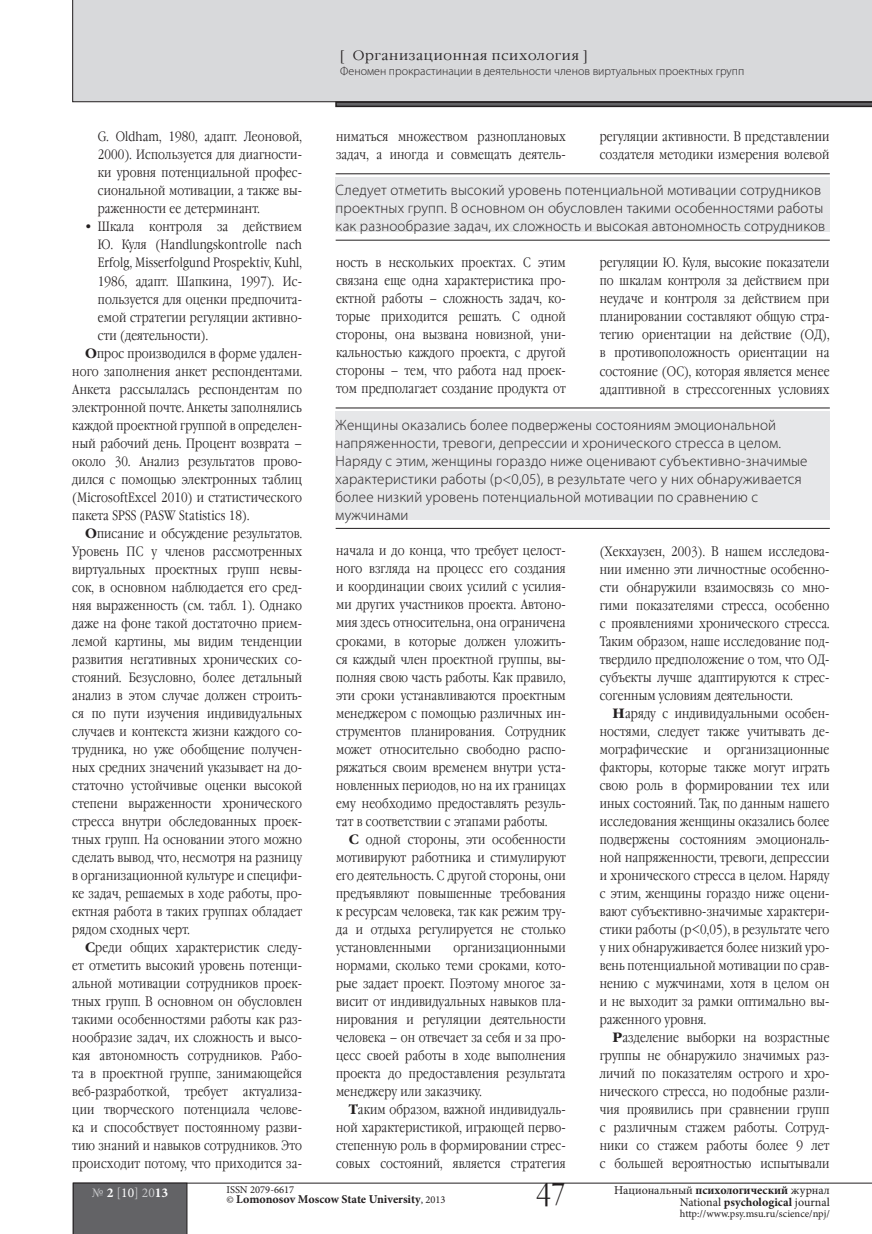
<style>
.page{position:relative;width:872px;height:1234px;background:#fff}
.page>*{position:absolute;margin:0;border:0;box-sizing:border-box;transform-origin:0 0}
.t1{font:30px "Garamond Narrow C";color:#231f20}
.Insert___MEDIUM{font:300 15px/18px "Myriad Pro";letter-spacing:.01em;color:#231f20}
.Main_text{font:13.5px/18px "Garamond Narrow C";letter-spacing:.01em;color:#231f20;text-align:justify}
.Main_text___BULLET_2{font:13.5px/18px "Garamond Narrow C";letter-spacing:.01em;color:#231f20;text-align:justify}
.t2{font:13.5px "Garamond C";letter-spacing:.05em;color:#231f20}
.t3{font:13.5px "Minion Pro";color:#c7c8ca}
.t4{font:300 12px "Myriad Pro";color:#231f20}
.t5{font:12px/12px "Minion Pro";color:#231f20;text-align:right}
.t6{font:700 12px "Minion Pro";letter-spacing:-.005em;color:#231f20}
.t7{font:10.5px "Minion Pro";color:#231f20}
.s1{font-family:"Garamond C";font-weight:700}
.s2{font-weight:700;color:#fff}
.s3{color:#fff}
.s4{font-weight:400;font-size:10.5px}
.s5{font-weight:700}
</style>
<div class="page">
<div style="left:72px;top:0;width:800px;height:102px;background:#d8d9db"></div>
<svg style="left:335px;top:101px;width:537px;height:6px;background:#424042"></svg>
<svg style="left:73px;top:1182px;width:799px;height:51px"></svg>
<div style="left:336px;top:177px;width:494px;height:54px;background:#e6e7e9"></div>
<hr style="left:336px;top:173px;width:494px;height:1px;background:#231f20">
<hr style="left:336px;top:240px;width:494px;height:1px;background:#231f20">
<div style="left:336px;top:411px;width:494px;height:108px;background:#e6e7e9"></div>
<hr style="left:336px;top:407px;width:494px;height:1px;background:#231f20">
<hr style="left:336px;top:528px;width:494px;height:1px;background:#231f20">
<p class="Main_text___BULLET_2" style="left:98px;top:128px;width:206px">G. Oldham, 1980, адапт. Леоновой, 2000). Используется для диагности&shy;ки уровня потенциальной профес&shy;сиональной мотивации, а также вы&shy;раженности ее детерминант.</p>
<p class="Main_text___BULLET_2" style="left:98px;top:218px;width:206px;text-indent:-13px">• Шкала контроля за действием Ю. Куля (Handlungskontrolle nach Erfolg, Misserfolgund Prospektiv, Kuhl, 1986, адапт. Шапкина, 1997). Ис&shy;пользуется для оценки предпочита&shy;емой стратегии регуляции активно&shy;сти (деятельности).</p>
<p class="Main_text" style="left:72px;top:344px;width:231px;text-indent:13px"><span class="s1">О</span>прос производился в форме удален&shy;ного заполнения анкет респондентами.<br>Анкета рассылалась респондентам по электронной почте. Анкеты заполнялись каждой проектной группой в определен&shy;ный рабочий день. Процент возврата – около 30. Анализ результатов прово&shy;дился с помощью электронных таблиц (MicrosoftExcel 2010) и статистического пакета SPSS (PASW Statistics 18).</p>
<p class="Main_text" style="left:72px;top:524px;width:231px;text-indent:13px"><span class="s1">О</span>писание и обсуждение результатов.<br>Уровень ПС у членов рассмотренных виртуальных проектных групп невы&shy;сок, в основном наблюдается его сред&shy;няя выраженность (см. табл. 1). Однако даже на фоне такой достаточно прием&shy;лемой картины, мы видим тенденции развития негативных хронических со&shy;стояний. Безусловно, более детальный анализ в этом случае должен строить&shy;ся по пути изучения индивидуальных случаев и контекста жизни каждого со&shy;трудника, но уже обобщение получен&shy;ных средних значений указывает на до&shy;статочно устойчивые оценки высокой степени выраженности хронического стресса внутри обследованных проек&shy;тных групп. На основании этого можно сделать вывод, что, несмотря на разницу в организационной культуре и специфи&shy;ке задач, решаемых в ходе работы, про&shy;ектная работа в таких группах обладает рядом сходных черт.</p>
<p class="Main_text" style="left:72px;top:938px;width:231px;text-indent:13px"><span class="s1">С</span>реди общих характеристик следу&shy;ет отметить высокий уровень потенци&shy;альной мотивации сотрудников проек&shy;тных групп. В основном он обусловлен такими особенностями работы как раз&shy;нообразие задач, их сложность и высо&shy;кая автономность сотрудников. Рабо&shy;та в проектной группе, занимающейся веб-разработкой, требует актуализа&shy;ции творческого потенциала челове&shy;ка и способствует постоянному разви&shy;тию знаний и навыков сотрудников. Это происходит потому, что приходится за-</p>
<p class="t2" style="left:340px;top:48px;width:249px">[ Организационная психология ]</p>
<p class="t4" style="left:340px;top:64px;width:405px">Феномен прокрастинации в деятельности членов виртуальных проектных групп</p>
<p class="Main_text" style="left:336px;top:128px;width:231px">ниматься множеством разноплановых задач, а иногда и совмещать деятель-</p>
<p class="Main_text" style="left:600px;top:128px;width:231px">регуляции активности. В представлении создателя методики измерения волевой</p>
<p class="Insert___MEDIUM" style="left:336px;top:181px;width:491px">Следует отметить высокий уровень потенциальной мотивации сотрудников проектных групп. В основном он обусловлен такими особенностями работы как разнообразие задач, их сложность и высокая автономность сотрудников</p>
<p class="Main_text" style="left:336px;top:254px;width:231px">ность в нескольких проектах. С этим связана еще одна характеристика про&shy;ектной работы – сложность задач, ко&shy;торые приходится решать. С одной стороны, она вызвана новизной, уни&shy;кальностью каждого проекта, с другой стороны – тем, что работа над проек&shy;том предполагает создание продукта от</p>
<p class="Main_text" style="left:600px;top:254px;width:231px">регуляции Ю. Куля, высокие показатели по шкалам контроля за действием при неудаче и контроля за действием при планировании составляют общую стра&shy;тегию ориентации на действие (ОД), в противоположность ориентации на состояние (ОС), которая является менее адаптивной в стрессогенных условиях</p>
<p class="Insert___MEDIUM" style="left:336px;top:415px;width:473px">Женщины оказались более подвержены состояниям эмоциональной напряженности, тревоги, депрессии и хронического стресса в целом.<br>Наряду с этим, женщины гораздо ниже оценивают субъективно-значимые характеристики работы (p&lt;0,05), в результате чего у них обнаруживается более низкий уровень потенциальной мотивации по сравнению с мужчинами</p>
<p class="Main_text" style="left:336px;top:542px;width:231px">начала и до конца, что требует целост&shy;ного взгляда на процесс его создания и координации своих усилий с усилия&shy;ми других участников проекта. Автоно&shy;мия здесь относительна, она ограничена сроками, в которые должен уложить&shy;ся каждый член проектной группы, вы&shy;полняя свою часть работы. Как правило, эти сроки устанавливаются проектным менеджером с помощью различных ин&shy;струментов планирования. Сотрудник может относительно свободно распо&shy;ряжаться своим временем внутри уста&shy;новленных периодов, но на их границах ему необходимо предоставлять резуль&shy;тат в соответствии с этапами работы.</p>
<p class="Main_text" style="left:336px;top:830px;width:231px;text-indent:13px"><span class="s1">С</span> одной стороны, эти особенности мотивируют работника и стимулируют его деятельность. С другой стороны, они предъявляют повышенные требования к ресурсам человека, так как режим тру&shy;да и отдыха регулируется не столько установленными</p>
<p class="Main_text" style="left:336px;top:938px;width:231px;text-indent:117px">организационными нормами, сколько теми сроками, кото&shy;рые задает проект. Поэтому многое за&shy;висит от индивидуальных навыков пла&shy;нирования и регуляции деятельности человека – он отвечает за себя и за про&shy;цесс своей работы в ходе выполнения проекта до предоставления результата менеджеру или заказчику.</p>
<p class="Main_text" style="left:336px;top:1100px;width:231px;text-indent:13px"><span class="s1">Т</span>аким образом, важной индивидуаль&shy;ной характеристикой, играющей перво&shy;степенную роль в формировании стрес&shy;совых состояний, является стратегия</p>
<p class="Main_text" style="left:600px;top:542px;width:231px">(Хекхаузен, 2003). В нашем исследова&shy;нии именно эти личностные особенно&shy;сти обнаружили взаимосвязь со мно&shy;гими показателями стресса, особенно с проявлениями хронического стресса.<br>Таким образом, наше исследование под&shy;твердило предположение о том, что ОД&shy;субъекты лучше адаптируются к стрес&shy;согенным условиям деятельности.</p>
<p class="Main_text" style="left:600px;top:704px;width:231px;text-indent:13px"><span class="s1">Н</span>аряду с индивидуальными особен&shy;ностями, следует также учитывать де&shy;мографические и организационные факторы, которые также могут играть свою роль в формировании тех или иных состояний. Так, по данным нашего исследования женщины оказались более подвержены состояниям эмоциональ&shy;ной напряженности, тревоги, депрессии и хронического стресса в целом. Наряду с этим, женщины гораздо ниже оцени&shy;вают субъективно-значимые характери&shy;стики работы (p&lt;0,05), в результате чего у них обнаруживается более низкий уро&shy;вень потенциальной мотивации по срав&shy;нению с мужчинами, хотя в целом он и не выходит за рамки оптимально вы&shy;раженного уровня.</p>
<p class="Main_text" style="left:600px;top:1028px;width:231px;text-indent:13px"><span class="s1">Р</span>азделение выборки на возрастные группы не обнаружило значимых раз&shy;личий по показателям острого и хро&shy;нического стресса, но подобные разли&shy;чия проявились при сравнении групп с различным стажем работы. Сотруд&shy;ники со стажем работы более 9 лет с большей вероятностью испытывали</p>
<p class="t3" style="left:92px;top:1183px;width:78px">№ <span class="s2">2</span> [<span class="s3">10</span>] 20<span class="s2">13</span></p>
<p class="t7" style="left:226px;top:1182px;width:69px">ISSN 2079-6617</p>
<p class="t6" style="left:226px;top:1190px;width:221px"><span class="s4">©</span> Lomonosov Moscow State University<span class="s4">, 2013</span></p>
<h1 class="t1" style="left:536px;top:1177px;width:31px">47</h1>
<p class="t5" style="left:614px;top:1183px;width:217px">Национальный <span class="s5">психологический</span> журнал<br>National <span class="s5">psychological</span> journal</p>
<p class="t7" style="left:680px;top:1205px;width:151px">http://www.psy.msu.ru/science/npj/</p>
</div>
